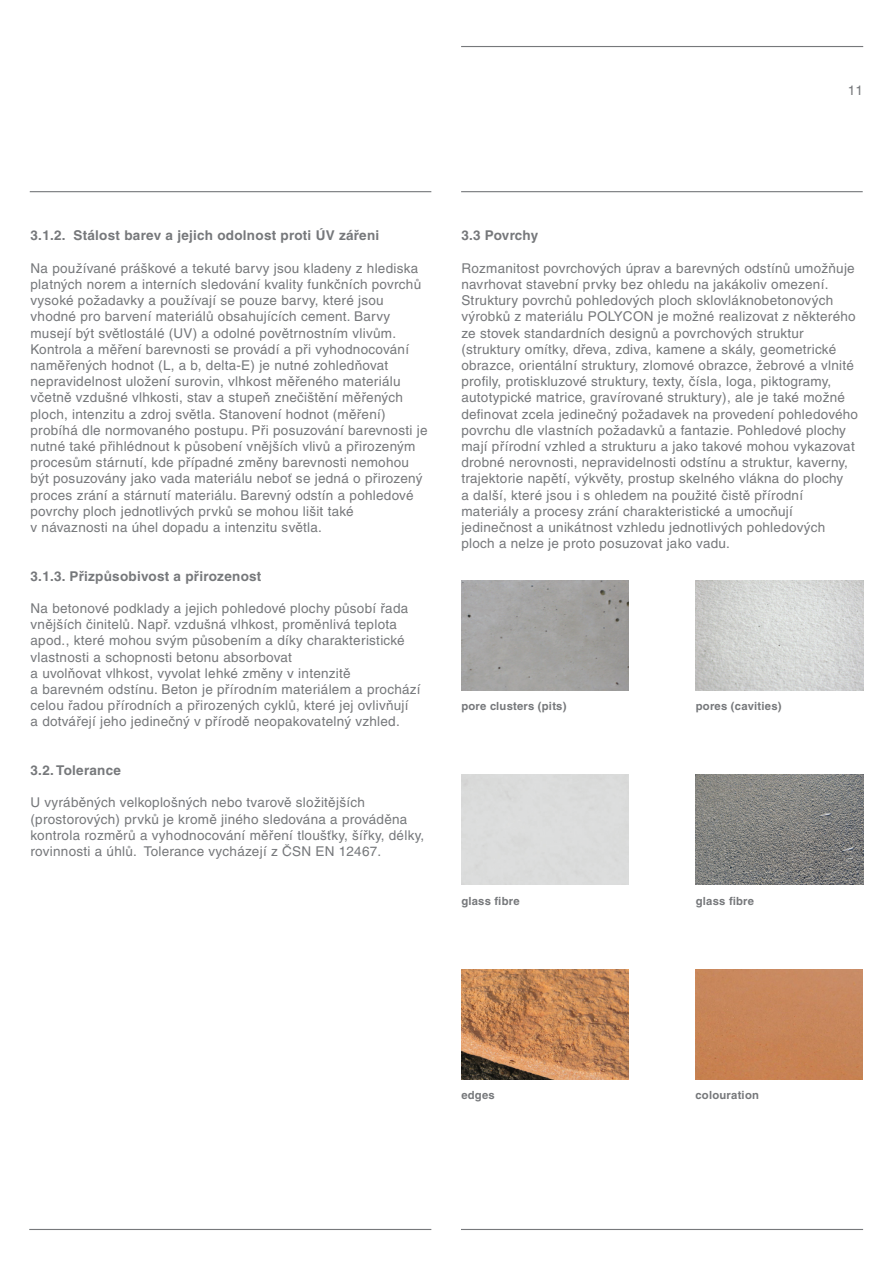
<style>
.page{position:relative;width:893px;height:1263px;background:#fff}
.page>*{position:absolute;margin:0;border:0;box-sizing:border-box;transform-origin:0 0}
.t1{font:13.5px/16.2px "Helvetica CE";letter-spacing:.02em;color:#76787b}
.t2{font:700 13.5px "Helvetica CE";letter-spacing:.02em;color:#76787b}
.t3{font:700 13.5px "Helvetica CE";color:#76787b}
.t4{font:700 11.25px "Helvetica CE";letter-spacing:.02em;color:#76787b}
</style>
<div class="page">
<hr style="left:461px;top:46px;width:402px;height:1px;background:#76787b">
<hr style="left:30px;top:191px;width:401px;height:1px;background:#76787b">
<hr style="left:461px;top:191px;width:402px;height:1px;background:#76787b">
<hr style="left:29px;top:1229px;width:402px;height:1px;background:#76787b">
<hr style="left:461px;top:1229px;width:402px;height:1px;background:#76787b">
<img style="left:696px;top:775px;width:167px;height:110px">
<img style="left:695px;top:969px;width:168px;height:110px">
<img style="left:461px;top:581px;width:168px;height:110px">
<img style="left:696px;top:581px;width:167px;height:110px">
<img style="left:461px;top:969px;width:168px;height:111px">
<p class="t1" style="left:848px;top:82px;width:17px">11</p>
<p class="t2" style="left:31px;top:228px;width:350px">3.1.2. Stálost barev a jejich odolnost proti ÚV zářeni</p>
<p class="t1" style="left:31px;top:260px;width:398px">Na používané práškové a tekuté barvy jsou kladeny z hlediska platných norem a interních sledování kvality funkčních povrchů vysoké požadavky a používají se pouze barvy, které jsou vhodné pro barvení materiálů obsahujících cement. Barvy musejí být světlostálé (UV) a odolné povětrnostním vlivům.<br>Kontrola a měření barevnosti se provádí a při vyhodnocování naměřených hodnot (L, a b, delta-E) je nutné zohledňovat nepravidelnost uložení surovin, vlhkost měřeného materiálu včetně vzdušné vlhkosti, stav a stupeň znečištění měřených ploch, intenzitu a zdroj světla. Stanovení hodnot (měření) probíhá dle normovaného postupu. Při posuzování barevnosti je nutné také přihlédnout k působení vnějších vlivů a přirozeným procesům stárnutí, kde případné změny barevnosti nemohou být posuzovány jako vada materiálu neboť se jedná o přirozený proces zrání a stárnutí materiálu. Barevný odstín a pohledové povrchy ploch jednotlivých prvků se mohou lišit také<br>v návaznosti na úhel dopadu a intenzitu světla.</p>
<p class="t2" style="left:31px;top:568px;width:232px">3.1.3. Přizpůsobivost a přirozenost</p>
<p class="t1" style="left:31px;top:600px;width:392px">Na betonové podklady a jejich pohledové plochy působí řada vnějších činitelů. Např. vzdušná vlhkost, proměnlivá teplota apod., které mohou svým působením a díky charakteristické vlastnosti a schopnosti betonu absorbovat<br>a uvolňovat vlhkost, vyvolat lehké změny v intenzitě<br>a barevném odstínu. Beton je přírodním materiálem a prochází celou řadou přírodních a přirozených cyklů, které jej ovlivňují<br>a dotvářejí jeho jedinečný v přírodě neopakovatelný vzhled.</p>
<p class="t2" style="left:31px;top:762px;width:92px">3.2. Tolerance</p>
<p class="t1" style="left:31px;top:795px;width:395px">U vyráběných velkoplošných nebo tvarově složitějších (prostorových) prvků je kromě jiného sledována a prováděna kontrola rozměrů a vyhodnocování měření tloušťky, šířky, délky, rovinnosti a úhlů. Tolerance vycházejí z ČSN EN 12467.</p>
<p class="t3" style="left:461px;top:228px;width:79px">3.3 Povrchy</p>
<p class="t1" style="left:461px;top:260px;width:398px">Rozmanitost povrchových úprav a barevných odstínů umožňuje navrhovat stavební prvky bez ohledu na jakákoliv omezení.<br>Struktury povrchů pohledových ploch sklovláknobetonových výrobků z materiálu POLYCON je možné realizovat z některého ze stovek standardních designů a povrchových struktur (struktury omítky, dřeva, zdiva, kamene a skály, geometrické obrazce, orientální struktury, zlomové obrazce, žebrové a vlnité profily, protiskluzové struktury, texty, čísla, loga, piktogramy, autotypické matrice, gravírované struktury), ale je také možné definovat zcela jedinečný požadavek na provedení pohledového povrchu dle vlastních požadavků a fantazie. Pohledové plochy mají přírodní vzhled a strukturu a jako takové mohou vykazovat drobné nerovnosti, nepravidelnosti odstínu a struktur, kaverny, trajektorie napětí, výkvěty, prostup skelného vlákna do plochy<br>a další, které jsou i s ohledem na použité čistě přírodní materiály a procesy zrání charakteristické a umocňují jedinečnost a unikátnost vzhledu jednotlivých pohledových ploch a nelze je proto posuzovat jako vadu.</p>
<p class="t4" style="left:461px;top:700px;width:107px">pore clusters (pits)</p>
<p class="t4" style="left:696px;top:700px;width:87px">pores (cavities)</p>
<p class="t4" style="left:461px;top:894px;width:60px">glass fibre</p>
<p class="t4" style="left:696px;top:894px;width:60px">glass fibre</p>
<p class="t4" style="left:461px;top:1089px;width:35px">edges</p>
<p class="t4" style="left:695px;top:1089px;width:65px">colouration</p>
</div>
